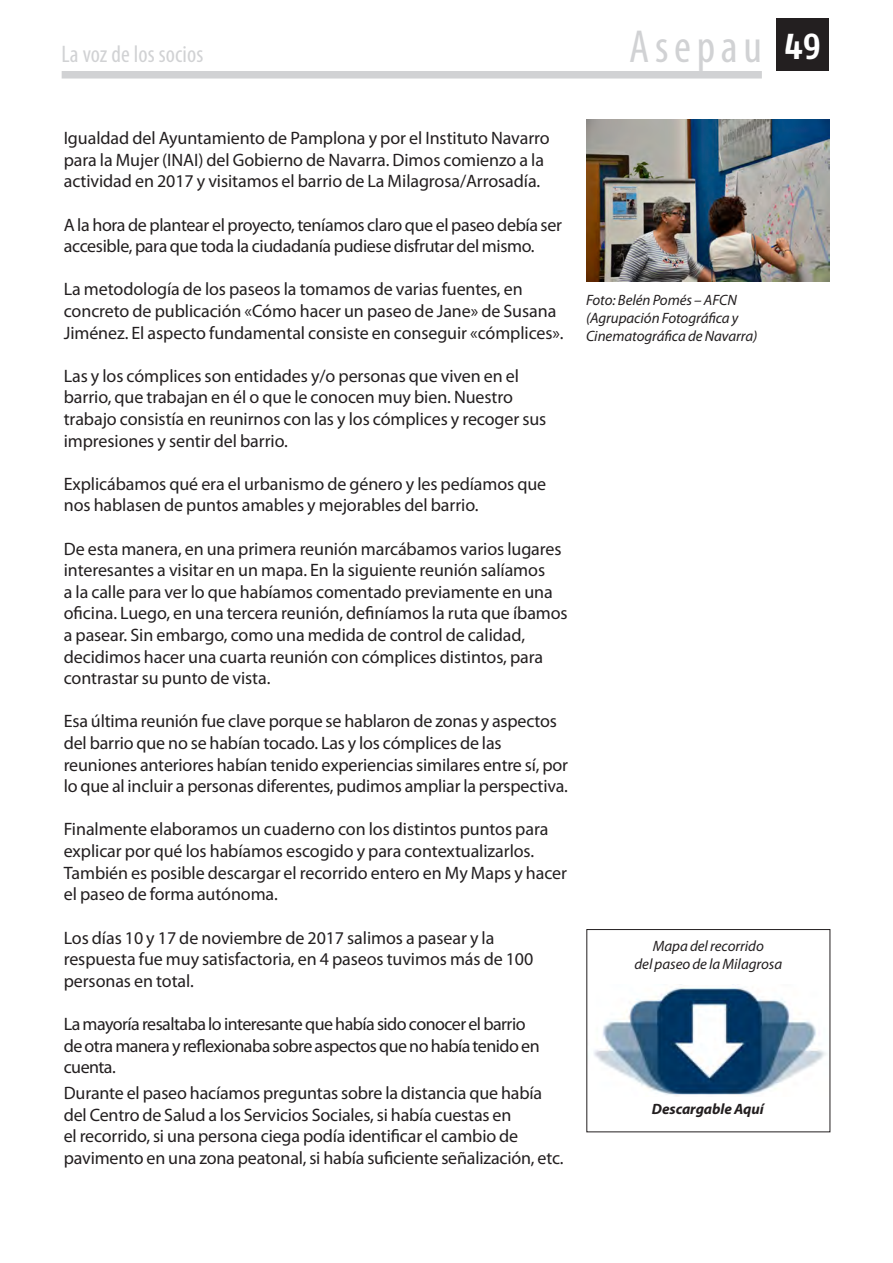
<style>
.page{position:relative;width:893px;height:1263px;background:#fff}
.page>*{position:absolute;margin:0;border:0;box-sizing:border-box;transform-origin:0 0}
.t1{font:condensed 46.5px "Myriad Pro";letter-spacing:.12em;color:#d1d2d4}
.t2{font:condensed 24px "Myriad Pro";letter-spacing:.005em;color:#d1d2d4}
.TEXTO{font:18px/21.6px "Myriad Pro";letter-spacing:-.005em;color:#231f20}
.TEXTO-2{font:18px/21.6px "Myriad Pro";letter-spacing:-.03em;color:#231f20}
.PIES{font:italic 15px/18px "Myriad Pro";letter-spacing:-.005em;color:#231f20}
.PIES-2{font:italic 700 15px "Myriad Pro";letter-spacing:-.005em;color:#231f20}
.s1{font-family:"Fago Co Tf";font-weight:700;font-stretch:normal;font-size:36px;color:#fff}
</style>
<div class="page">
<div style="left:776px;top:18px;width:53px;height:53px;background:#231f20"></div>
<div style="left:62px;top:71px;width:700px;height:8px;background:#d1d2d4"></div>
<img style="left:586px;top:119px;width:243px;height:163px">
<img style="left:594px;top:984px;width:232px;height:112px">
<h2 class="t2" style="left:62px;top:40px;width:143px">La voz de los socios</h2>
<h1 class="t1" style="left:629px;top:19px;width:193px">Asepau <span class="s1">49</span></h1>
<p class="TEXTO" style="left:64px;top:127px;width:487px">Igualdad del Ayuntamiento de Pamplona y por el Instituto Navarro para la Mujer (INAI) del Gobierno de Navarra. Dimos comienzo a la actividad en 2017 y visitamos el barrio de La Milagrosa/Arrosadía.</p>
<p class="TEXTO" style="left:64px;top:213px;width:500px">A la hora de plantear el proyecto, teníamos claro que el paseo debía ser accesible, para que toda la ciudadanía pudiese disfrutar del mismo.</p>
<p class="TEXTO" style="left:64px;top:278px;width:501px">La metodología de los paseos la tomamos de varias fuentes, en concreto de publicación «Cómo hacer un paseo de Jane» de Susana<br>Jiménez. El aspecto fundamental consiste en conseguir «cómplices».</p>
<p class="TEXTO" style="left:64px;top:365px;width:484px">Las y los cómplices son entidades y/o personas que viven en el barrio, que trabajan en él o que le conocen muy bien. Nuestro trabajo consistía en reunirnos con las y los cómplices y recoger sus impresiones y sentir del barrio.</p>
<p class="TEXTO" style="left:64px;top:473px;width:484px">Explicábamos qué era el urbanismo de género y les pedíamos que nos hablasen de puntos amables y mejorables del barrio.</p>
<p class="TEXTO" style="left:64px;top:537px;width:505px">De esta manera, en una primera reunión marcábamos varios lugares interesantes a visitar en un mapa. En la siguiente reunión salíamos<br>a la calle para ver lo que habíamos comentado previamente en una oficina. Luego, en una tercera reunión, definíamos la ruta que íbamos a pasear. Sin embargo, como una medida de control de calidad, decidimos hacer una cuarta reunión con cómplices distintos, para contrastar su punto de vista.</p>
<p class="TEXTO" style="left:64px;top:710px;width:506px">Esa última reunión fue clave porque se hablaron de zonas y aspectos del barrio que no se habían tocado. Las y los cómplices de las reuniones anteriores habían tenido experiencias similares entre sí, por lo que al incluir a personas diferentes, pudimos ampliar la perspectiva.</p>
<p class="TEXTO" style="left:64px;top:818px;width:505px">Finalmente elaboramos un cuaderno con los distintos puntos para explicar por qué los habíamos escogido y para contextualizarlos.<br>También es posible descargar el recorrido entero en My Maps y hacer el paseo de forma autónoma.</p>
<p class="TEXTO" style="left:64px;top:926px;width:471px">Los días 10 y 17 de noviembre de 2017 salimos a pasear y la respuesta fue muy satisfactoria, en 4 paseos tuvimos más de 100 personas en total.</p>
<p class="TEXTO-2" style="left:64px;top:1013px;width:477px">La mayoría resaltaba lo interesante que había sido conocer el barrio de otra manera y reflexionaba sobre aspectos que no había tenido en cuenta.</p>
<p class="TEXTO" style="left:64px;top:1082px;width:501px">Durante el paseo hacíamos preguntas sobre la distancia que había del Centro de Salud a los Servicios Sociales, si había cuestas en<br>el recorrido, si una persona ciega podía identificar el cambio de pavimento en una zona peatonal, si había suficiente señalización, etc.</p>
<p class="PIES" style="left:586px;top:290px;width:173px">Foto: Belén Pomés – AFCN (Agrupación Fotográfica y<br>Cinematográfica de Navarra)</p>
<p class="PIES" style="left:634px;top:937px;width:149px;text-align:center">Mapa del recorrido<br>del paseo de la Milagrosa</p>
<p class="PIES-2" style="left:652px;top:1099px;width:113px">Descargable Aquí</p>
</div>
